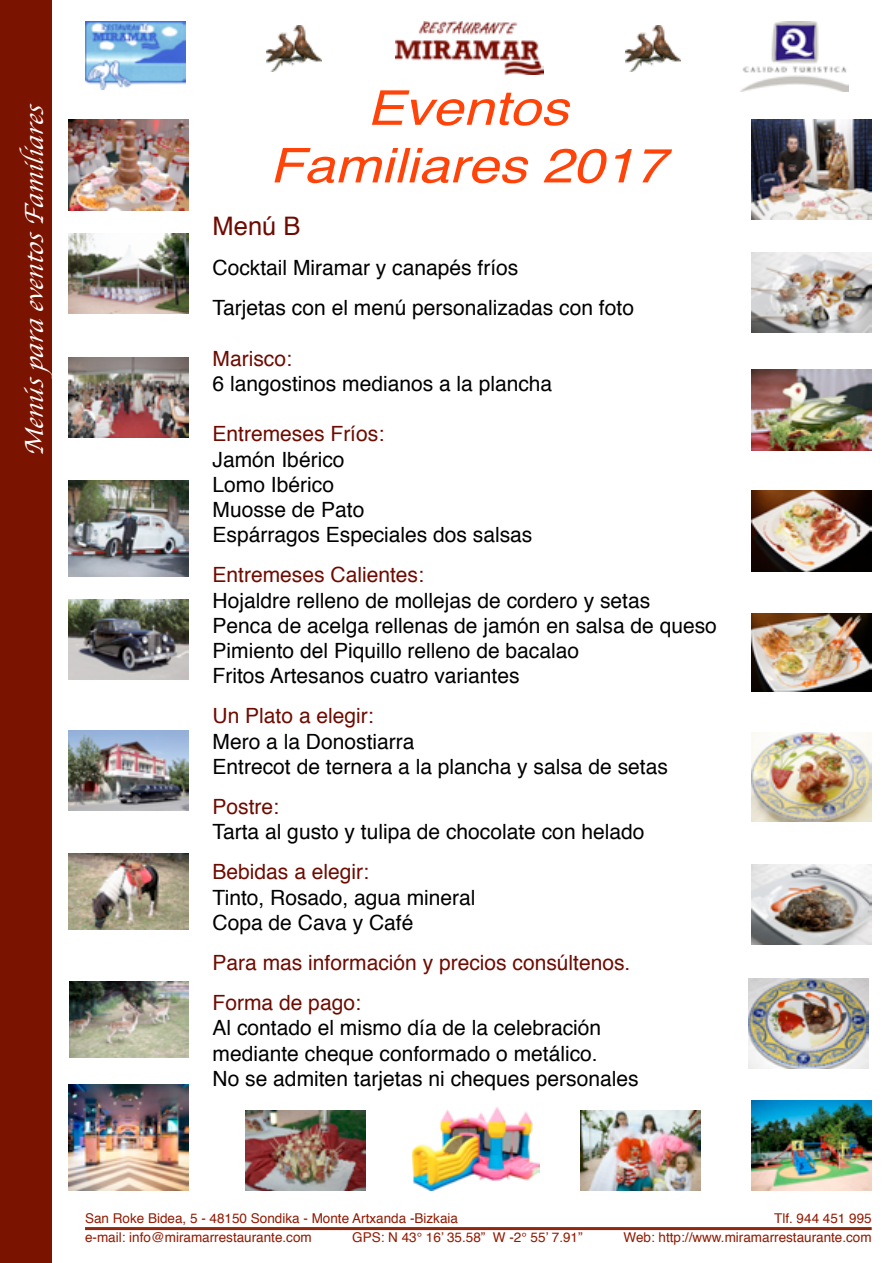
<style>
.page{position:relative;width:893px;height:1263px;background:#fff}
.page>*{position:absolute;margin:0;border:0;box-sizing:border-box;transform-origin:0 0}
.t1{font:italic 48px/57.6px "Helvetica";color:#ff4309;text-align:center;scale:1.16 1}
.t2{font:italic 27px "Apple Chancery";color:#fff}
.t3{font:25.5px "Helvetica";color:#6e0b01}
.t4{font:21px/25.2px "Helvetica";color:#000}
.t5{font:21px/40.2px "Helvetica";color:#6e0b01}
.t6{font:13.5px "Helvetica";color:#911a02}
</style>
<div class="page">
<img style="left:85px;top:21px;width:100px;height:68px">
<img style="left:741px;top:21px;width:107px;height:70px">
<img style="left:395px;top:21px;width:148px;height:53px">
<hr style="left:85px;top:1227px;width:787px;height:3px;background:#91280e">
<img style="left:266px;top:26px;width:56px;height:45px">
<img style="left:625px;top:26px;width:55px;height:45px">
<img style="left:752px;top:252px;width:120px;height:80px">
<img style="left:752px;top:490px;width:120px;height:82px">
<img style="left:752px;top:614px;width:120px;height:78px">
<img style="left:748px;top:978px;width:120px;height:91px">
<img style="left:752px;top:733px;width:120px;height:88px">
<img style="left:752px;top:864px;width:120px;height:80px">
<img style="left:751px;top:119px;width:121px;height:100px">
<img style="left:246px;top:1110px;width:120px;height:81px">
<img style="left:752px;top:370px;width:120px;height:80px">
<img style="left:68px;top:119px;width:120px;height:91px">
<img style="left:68px;top:234px;width:120px;height:80px">
<img style="left:68px;top:357px;width:120px;height:80px">
<img style="left:68px;top:480px;width:120px;height:96px">
<img style="left:68px;top:600px;width:120px;height:80px">
<img style="left:68px;top:730px;width:120px;height:80px">
<img style="left:69px;top:981px;width:119px;height:77px">
<img style="left:68px;top:1085px;width:120px;height:106px">
<img style="left:581px;top:1110px;width:120px;height:81px">
<img style="left:752px;top:1101px;width:120px;height:90px">
<img style="left:412px;top:1107px;width:127px;height:84px">
<img style="left:69px;top:853px;width:119px;height:77px">
<div style="left:0;top:0;width:51px;height:1263px;background:#7b1301"></div>
<p class="t2" style="left:12px;top:457px;width:362px;rotate:-90deg">MenúsparaeventosFamiliares</p>
<h1 class="t1" style="left:270px;top:80px;width:343px">Eventos<br>Familiares 2017</h1>
<p class="t3" style="left:213px;top:206px;width:89px">Menú B</p>
<p class="t4" style="left:213px;top:248px;width:423px;line-height:40.2px">Cocktail Miramar y canapés fríos<br>Tarjetas con el menú personalizadas con foto</p>
<p class="t5" style="left:213px;top:339px;width:81px">Marisco:</p>
<p class="t4" style="left:213px;top:372px;width:341px">6 langostinos medianos a la plancha</p>
<p class="t5" style="left:213px;top:415px;width:173px">Entremeses Fríos:</p>
<p class="t4" style="left:213px;top:447px;width:321px">Jamón Ibérico<br>Lomo Ibérico<br>Muosse de Pato<br>Espárragos Especiales dos salsas</p>
<p class="t5" style="left:213px;top:556px;width:213px">Entremeses Calientes:</p>
<p class="t4" style="left:213px;top:588px;width:506px">Hojaldre relleno de mollejas de cordero y setas<br>Penca de acelga rellenas de jamón en salsa de queso Pimiento del Piquillo relleno de bacalao<br>Fritos Artesanos cuatro variantes</p>
<p class="t5" style="left:213px;top:697px;width:163px">Un Plato a elegir:</p>
<p class="t4" style="left:213px;top:729px;width:457px">Mero a la Donostiarra<br>Entrecot de ternera a la plancha y salsa de setas</p>
<p class="t5" style="left:213px;top:787px;width:68px">Postre:</p>
<p class="t4" style="left:213px;top:820px;width:433px">Tarta al gusto y tulipa de chocolate con helado</p>
<p class="t5" style="left:213px;top:853px;width:158px">Bebidas a elegir:</p>
<p class="t4" style="left:213px;top:885px;width:265px">Tinto, Rosado, agua mineral<br>Copa de Cava y Café</p>
<p class="t5" style="left:213px;top:943px;width:419px">Para mas información y precios consúltenos.<br>Forma de pago:</p>
<p class="t4" style="left:213px;top:1016px;width:428px">Al contado el mismo día de la celebración mediante cheque conformado o metálico.<br>No se admiten tarjetas ni cheques personales</p>
<p class="t6" style="left:85px;top:1208px;width:374px">San Roke Bidea, 5 - 48150 Sondika - Monte Artxanda -Bizkaia</p>
<p class="t6" style="left:774px;top:1208px;width:99px">Tlf. 944 451 995</p>
<p class="t6" style="left:85px;top:1226px;width:228px">e-mail: info@miramarrestaurante.com</p>
<p class="t6" style="left:352px;top:1226px;width:232px">GPS: N 43° 16’ 35.58” W -2° 55’ 7.91”</p>
<p class="t6" style="left:624px;top:1226px;width:250px">Web: http://www.miramarrestaurante.com</p>
</div>
